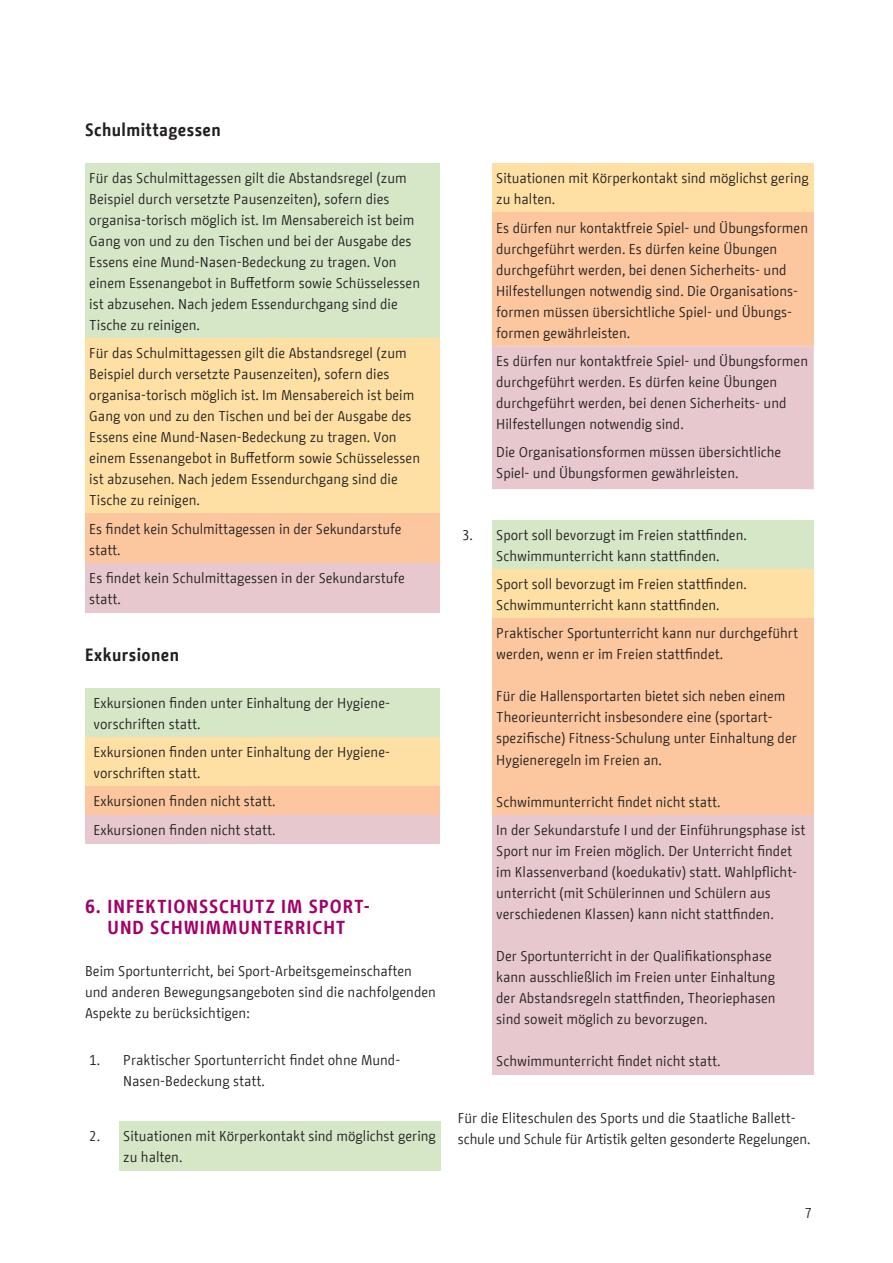
<style>
.page{position:relative;width:893px;height:1263px;background:#fff}
.page>*{position:absolute;margin:0;border:0;box-sizing:border-box;transform-origin:0 0}
.t1{font:700 18.75px/21px "BMF Change";letter-spacing:.05em;color:#a20169;text-align:center}
.t2{font:700 17.7px "BMF Change";letter-spacing:.025em;color:#231f20}
.t3{font:14.25px/21px "BMF Change";color:#231f20}
</style>
<div class="page">
<div style="left:85px;top:163px;width:354px;height:175px;background:#d6e7c8"></div>
<div style="left:85px;top:338px;width:354px;height:176px;background:#ffe0a4"></div>
<div style="left:85px;top:514px;width:354px;height:49px;background:#fcc79f"></div>
<div style="left:85px;top:563px;width:354px;height:49px;background:#e8c8cf"></div>
<div style="left:85px;top:688px;width:354px;height:49px;background:#d6e7c8"></div>
<div style="left:85px;top:737px;width:354px;height:50px;background:#ffe0a4"></div>
<div style="left:85px;top:787px;width:354px;height:28px;background:#fcc79f"></div>
<div style="left:85px;top:815px;width:354px;height:28px;background:#e8c8cf"></div>
<div style="left:119px;top:1121px;width:322px;height:50px;background:#d6e7c8"></div>
<div style="left:492px;top:163px;width:322px;height:50px;background:#ffe0a4"></div>
<div style="left:492px;top:213px;width:322px;height:133px;background:#fcc79f"></div>
<div style="left:492px;top:346px;width:322px;height:143px;background:#e8c8cf"></div>
<div style="left:492px;top:520px;width:322px;height:49px;background:#d6e7c8"></div>
<div style="left:492px;top:569px;width:322px;height:50px;background:#ffe0a4"></div>
<div style="left:492px;top:619px;width:322px;height:196px;background:#fcc79f"></div>
<div style="left:492px;top:815px;width:322px;height:259px;background:#e8c8cf"></div>
<p class="t2" style="left:85px;top:117px;width:137px">Schulmittagessen</p>
<p class="t3" style="left:89px;top:167px;width:332px">Für das Schulmittagessen gilt die Abstandsregel (zum Beispiel durch versetzte Pausenzeiten), sofern dies organisa-torisch möglich ist. Im Mensabereich ist beim Gang von und zu den Tischen und bei der Ausgabe des Essens eine Mund-Nasen-Bedeckung zu tragen. Von einem Essenangebot in Buffetform sowie Schüsselessen ist abzusehen. Nach jedem Essendurchgang sind die Tische zu reinigen.</p>
<p class="t3" style="left:89px;top:343px;width:332px">Für das Schulmittagessen gilt die Abstandsregel (zum Beispiel durch versetzte Pausenzeiten), sofern dies organisa-torisch möglich ist. Im Mensabereich ist beim Gang von und zu den Tischen und bei der Ausgabe des Essens eine Mund-Nasen-Bedeckung zu tragen. Von einem Essenangebot in Buffetform sowie Schüsselessen ist abzusehen. Nach jedem Essendurchgang sind die Tische zu reinigen.</p>
<p class="t3" style="left:89px;top:518px;width:314px">Es findet kein Schulmittagessen in der Sekundarstufe statt.</p>
<p class="t3" style="left:89px;top:567px;width:317px">Es findet kein Schulmittagessen in der Sekundarstufe statt.</p>
<p class="t2" style="left:85px;top:642px;width:96px">Exkursionen</p>
<p class="t3" style="left:94px;top:692px;width:298px">Exkursionen finden unter Einhaltung der Hygiene&shy;vorschriften statt.</p>
<p class="t3" style="left:94px;top:742px;width:298px">Exkursionen finden unter Einhaltung der Hygiene&shy;vorschriften statt.</p>
<p class="t3" style="left:94px;top:787px;width:183px;line-height:28.3px">Exkursionen finden nicht statt.<br>Exkursionen finden nicht statt.</p>
<h1 class="t1" style="left:85px;top:896px;width:287px">6. INFEKTIONSSCHUTZ IM SPORT-<br>UND SCHWIMMUNTERRICHT</h1>
<p class="t3" style="left:85px;top:961px;width:352px">Beim Sportunterricht, bei Sport-Arbeitsgemeinschaften und anderen Bewegungsangeboten sind die nachfolgenden<br>Aspekte zu berücksichtigen:</p>
<p class="t3" style="left:123px;top:1049px;width:278px;text-indent:-34px">1. Praktischer Sportunterricht findet ohne Mund-<br>Nasen-Bedeckung statt.</p>
<p class="t3" style="left:123px;top:1126px;width:314px;text-indent:-34px">2. Situationen mit Körperkontakt sind möglichst gering zu halten.</p>
<p class="t3" style="left:496px;top:168px;width:314px">Situationen mit Körperkontakt sind möglichst gering zu halten.</p>
<p class="t3" style="left:496px;top:217px;width:313px">Es dürfen nur kontaktfreie Spiel- und Übungsformen durchgeführt werden. Es dürfen keine Übungen durchgeführt werden, bei denen Sicherheits- und Hilfestellungen notwendig sind. Die Organisations&shy;formen müssen übersichtliche Spiel- und Übungs&shy;formen gewährleisten.</p>
<p class="t3" style="left:496px;top:350px;width:313px">Es dürfen nur kontaktfreie Spiel- und Übungsformen durchgeführt werden. Es dürfen keine Übungen durchgeführt werden, bei denen Sicherheits- und Hilfestellungen notwendig sind.</p>
<p class="t3" style="left:496px;top:442px;width:287px">Die Organisationsformen müssen übersichtliche<br>Spiel- und Übungsformen gewährleisten.</p>
<p class="t3" style="left:462px;top:524px;width:286px;text-align:center">3. Sport soll bevorzugt im Freien stattfinden.<br>Schwimmunterricht kann stattfinden.</p>
<p class="t3" style="left:496px;top:574px;width:252px">Sport soll bevorzugt im Freien stattfinden.<br>Schwimmunterricht kann stattfinden.</p>
<p class="t3" style="left:496px;top:623px;width:303px">Praktischer Sportunterricht kann nur durchgeführt werden, wenn er im Freien stattfindet.</p>
<p class="t3" style="left:496px;top:686px;width:302px">Für die Hallensportarten bietet sich neben einem Theorieunterricht insbesondere eine (sportart&shy;spezifische) Fitness-Schulung unter Einhaltung der Hygieneregeln im Freien an.</p>
<p class="t3" style="left:496px;top:787px;width:311px;line-height:28.3px">Schwimmunterricht findet nicht statt.<br>In der Sekundarstufe I und der Einführungsphase ist</p>
<p class="t3" style="left:496px;top:840px;width:302px">Sport nur im Freien möglich. Der Unterricht findet im Klassenverband (koedukativ) statt. Wahlpflicht&shy;unterricht (mit Schülerinnen und Schülern aus verschiedenen Klassen) kann nicht stattfinden.</p>
<p class="t3" style="left:496px;top:945px;width:281px">Der Sportunterricht in der Qualifikationsphase kann ausschließlich im Freien unter Einhaltung der Abstandsregeln stattfinden, Theoriephasen sind soweit möglich zu bevorzugen.</p>
<p class="t3" style="left:496px;top:1050px;width:226px">Schwimmunterricht findet nicht statt.</p>
<p class="t3" style="left:458px;top:1108px;width:354px">Für die Eliteschulen des Sports und die Staatliche Ballett&shy;schule und Schule für Artistik gelten gesonderte Regelungen.</p>
<p class="t3" style="left:805px;top:1202px;width:9px">7</p>
</div>
